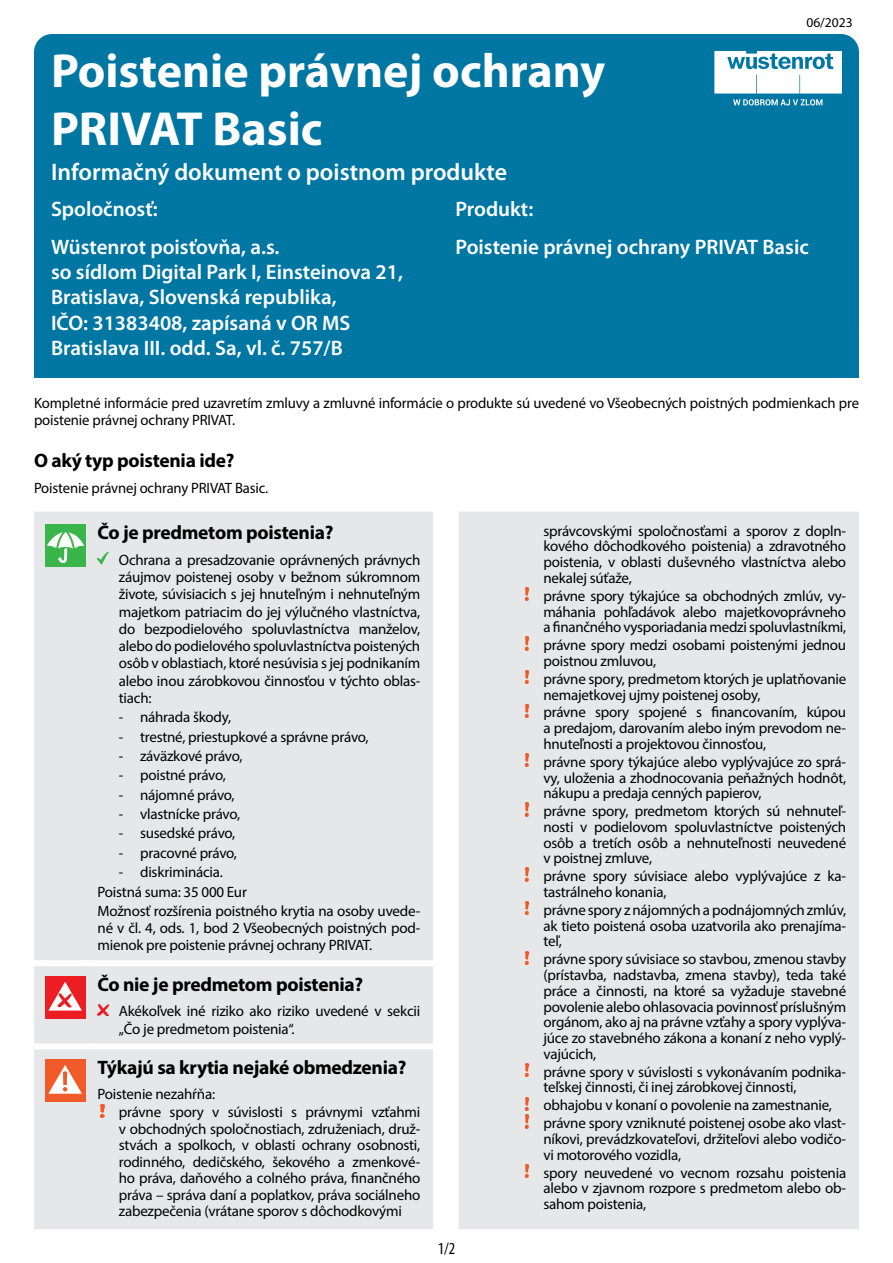
<style>
.page{position:relative;width:893px;height:1263px;background:#fff}
.page>*{position:absolute;margin:0;border:0;box-sizing:border-box;transform-origin:0 0}
.t1{font:700 48px/57.6px "Myriad Pro";color:#fff}
.t2{font:600 24px "Myriad Pro";color:#fff}
.t3{font:600 21px/25.2px "Myriad Pro";color:#fff}
.t4{font:700 19.5px "Myriad Pro";letter-spacing:-.015em;color:#000}
.t5{font:condensed 16.8px "Myriad Pro";color:#000}
.t6{font:15px/15.8px "Myriad Pro";letter-spacing:-.015em;color:#000}
.t7{font:13.5px "Myriad Pro";color:#000}
.s1{font-size:14.7px}
</style>
<div class="page">
<div style="left:34px;top:34px;width:825px;height:344px;background:#0076a3;border-radius:18px"></div>
<div style="left:34px;top:512px;width:825px;height:717px;background:#e6e7e8"></div>
<div style="left:34px;top:960px;width:59px;height:6px;background:#fff"></div>
<div style="left:93px;top:960px;width:340px;height:6px;background:#fff"></div>
<div style="left:34px;top:1043px;width:59px;height:6px;background:#fff"></div>
<div style="left:93px;top:1043px;width:340px;height:6px;background:#fff"></div>
<div style="left:45px;top:524px;width:41px;height:43px;background:#39b54a"></div>
<svg style="left:47px;top:528px;width:37px;height:35px"></svg>
<svg style="left:98px;top:553px;width:10px;height:12px"></svg>
<img style="left:525px;top:587px;width:4px;height:14px">
<svg style="left:525px;top:637px;width:4px;height:13px"></svg>
<img style="left:525px;top:670px;width:4px;height:14px">
<svg style="left:525px;top:704px;width:4px;height:13px"></svg>
<img style="left:525px;top:753px;width:4px;height:14px">
<svg style="left:525px;top:803px;width:4px;height:13px"></svg>
<svg style="left:525px;top:868px;width:4px;height:13px"></svg>
<svg style="left:525px;top:902px;width:4px;height:13px"></svg>
<svg style="left:525px;top:951px;width:4px;height:13px"></svg>
<img style="left:525px;top:1063px;width:4px;height:14px">
<svg style="left:525px;top:1097px;width:4px;height:31px"></svg>
<svg style="left:525px;top:1164px;width:4px;height:13px"></svg>
<div style="left:45px;top:976px;width:41px;height:42px;background:#ed1d24"></div>
<svg style="left:48px;top:982px;width:34px;height:28px"></svg>
<svg style="left:98px;top:1004px;width:10px;height:11px"></svg>
<div style="left:45px;top:1059px;width:41px;height:43px;background:#f15a29"></div>
<svg style="left:48px;top:1065px;width:34px;height:29px"></svg>
<svg style="left:101px;top:1104px;width:3px;height:13px"></svg>
<svg style="left:714px;top:51px;width:128px;height:54px"></svg>
<h1 class="t1" style="left:51px;top:40px;width:556px">Poistenie právnej ochrany<br>PRIVAT Basic</h1>
<h2 class="t2" style="left:51px;top:156px;width:458px">Informačný dokument o poistnom produkte</h2>
<p class="t7" style="left:806px;top:14px;width:48px">06/2023</p>
<h3 class="t3" style="left:51px;top:189px;width:230px;line-height:38px">Spoločnosť:<br>Wüstenrot poisťovňa, a.s.</h3>
<h3 class="t3" style="left:51px;top:259px;width:354px">so sídlom Digital Park I, Einsteinova 21, Bratislava, Slovenská republika,<br>IČO: 31383408, zapísaná v OR MS Bratislava III. odd. Sa, vl. č. 757/B</h3>
<h3 class="t3" style="left:455px;top:189px;width:355px;line-height:38px">Produkt:<br>Poistenie právnej ochrany PRIVAT Basic</h3>
<p class="t6" style="left:34px;top:394px;width:826px;line-height:17.2px">Kompletné informácie pred uzavretím zmluvy a zmluvné informácie o produkte sú uvedené vo Všeobecných poistných podmienkach pre poistenie právnej ochrany PRIVAT.</p>
<h3 class="t4" style="left:34px;top:448px;width:202px">O aký typ poistenia ide?</h3>
<p class="t6" style="left:34px;top:480px;width:236px">Poistenie právnej ochrany PRIVAT Basic.</p>
<h3 class="t4" style="left:98px;top:520px;width:237px">Čo je predmetom poistenia?</h3>
<p class="t6" style="left:119px;top:551px;width:303px;line-height:17.2px;text-align:justify">Ochrana a presadzovanie oprávnených právnych záujmov poistenej osoby v bežnom súkromnom živote, súvisiacich s jej hnuteľným i nehnuteľným majetkom patriacim do jej výlučného vlastníctva, do bezpodielového spoluvlastníctva manželov, alebo do podielového spoluvlastníctva poistených osôb v oblastiach, ktoré nesúvisia s jej podnikaním alebo inou zárobkovou činnosťou v týchto oblas&shy;tiach:</p>
<p class="t6" style="left:119px;top:709px;width:114px"><span class="s1">-</span> náhrada škody,</p>
<p class="t6" style="left:119px;top:728px;width:251px"><span class="s1">-</span> trestné, priestupkové a správne právo,</p>
<p class="t6" style="left:119px;top:748px;width:125px"><span class="s1">-</span> záväzkové právo,</p>
<p class="t6" style="left:119px;top:767px;width:109px"><span class="s1">-</span> poistné právo,</p>
<p class="t6" style="left:119px;top:786px;width:117px"><span class="s1">-</span> nájomné právo,</p>
<p class="t6" style="left:119px;top:806px;width:123px"><span class="s1">-</span> vlastnícke právo,</p>
<p class="t6" style="left:119px;top:825px;width:118px"><span class="s1">-</span> susedské právo,</p>
<p class="t6" style="left:119px;top:845px;width:120px"><span class="s1">-</span> pracovné právo,</p>
<p class="t6" style="left:98px;top:862px;width:324px;line-height:19.4px;text-indent:21px"><span class="s1">-</span> diskriminácia.<br>Poistná suma: 35 000 Eur<br>Možnosť rozšírenia poistného krytia na osoby uvede-</p>
<p class="t6" style="left:98px;top:919px;width:324px;line-height:17.2px">né v čl. 4, ods. 1, bod 2 Všeobecných poistných pod&shy;mienok pre poistenie právnej ochrany PRIVAT.</p>
<h3 class="t4" style="left:98px;top:971px;width:267px">Čo nie je predmetom poistenia?</h3>
<p class="t6" style="left:119px;top:1002px;width:303px;line-height:17.2px">Akékoľvek iné riziko ako riziko uvedené v sekcii „Čo je predmetom poistenia“.</p>
<h3 class="t4" style="left:98px;top:1054px;width:310px">Týkajú sa krytia nejaké obmedzenia?</h3>
<p class="t6" style="left:119px;top:1084px;width:303px;line-height:18.6px;text-indent:-21px">Poistenie nezahŕňa:<br>právne spory v súvislosti s právnymi vzťahmi</p>
<p class="t6" style="left:119px;top:1120px;width:303px;line-height:16.5px;text-align:justify">v obchodných spoločnostiach, združeniach, druž&shy;stvách a spolkoch, v oblasti ochrany osobnosti, rodinného, dedičského, šekového a zmenkové&shy;ho práva, daňového a colného práva, finančného práva – správa daní a poplatkov, práva sociálneho zabezpečenia (vrátane sporov s dôchodkovými</p>
<p class="t5" style="left:438px;top:1238px;width:19px">1/2</p>
<p class="t6" style="left:543px;top:522px;width:304px;text-align:justify">správcovskými spoločnosťami a sporov z dopln&shy;kového dôchodkového poistenia) a zdravotného poistenia, v oblasti duševného vlastníctva alebo nekalej súťaže,</p>
<p class="t6" style="left:543px;top:588px;width:304px;text-align:justify">právne spory týkajúce sa obchodných zmlúv, vy&shy;máhania pohľadávok alebo majetkovoprávneho a finančného vysporiadania medzi spoluvlastníkmi,</p>
<p class="t6" style="left:543px;top:637px;width:304px">právne spory medzi osobami poistenými jednou poistnou zmluvou,</p>
<p class="t6" style="left:543px;top:671px;width:304px">právne spory, predmetom ktorých je uplatňovanie nemajetkovej ujmy poistenej osoby,</p>
<p class="t6" style="left:543px;top:704px;width:304px;text-align:justify">právne spory spojené s financovaním, kúpou a predajom, darovaním alebo iným prevodom ne&shy;hnuteľnosti a projektovou činnosťou,</p>
<p class="t6" style="left:543px;top:754px;width:304px;text-align:justify">právne spory týkajúce alebo vyplývajúce zo sprá&shy;vy, uloženia a zhodnocovania peňažných hodnôt, nákupu a predaja cenných papierov,</p>
<p class="t6" style="left:543px;top:803px;width:304px;text-align:justify">právne spory, predmetom ktorých sú nehnuteľ&shy;nosti v podielovom spoluvlastníctve poistených osôb a tretích osôb a nehnuteľnosti neuvedené v poistnej zmluve,</p>
<p class="t6" style="left:543px;top:868px;width:304px">právne spory súvisiace alebo vyplývajúce z ka&shy;tastrálneho konania,</p>
<p class="t6" style="left:543px;top:902px;width:304px;text-align:justify">právne spory z nájomných a podnájomných zmlúv, ak tieto poistená osoba uzatvorila ako prenajíma&shy;teľ,</p>
<p class="t6" style="left:543px;top:951px;width:304px;text-align:justify">právne spory súvisiace so stavbou, zmenou stavby (prístavba, nadstavba, zmena stavby), teda také práce a činnosti, na ktoré sa vyžaduje stavebné povolenie alebo ohlasovacia povinnosť príslušným orgánom, ako aj na právne vzťahy a spory vyplýva&shy;júce zo stavebného zákona a konaní z neho vyplý&shy;vajúcich,</p>
<p class="t6" style="left:543px;top:1063px;width:304px">právne spory v súvislosti s vykonávaním podnika&shy;teľskej činnosti, či inej zárobkovej činnosti,</p>
<p class="t6" style="left:543px;top:1096px;width:304px;line-height:17.9px">obhajobu v konaní o povolenie na zamestnanie, právne spory vzniknuté poistenej osobe ako vlast-</p>
<p class="t6" style="left:543px;top:1131px;width:304px">níkovi, prevádzkovateľovi, držiteľovi alebo vodičo&shy;vi motorového vozidla,</p>
<p class="t6" style="left:543px;top:1164px;width:304px;text-align:justify">spory neuvedené vo vecnom rozsahu poistenia alebo v zjavnom rozpore s predmetom alebo ob&shy;sahom poistenia,</p>
</div>
